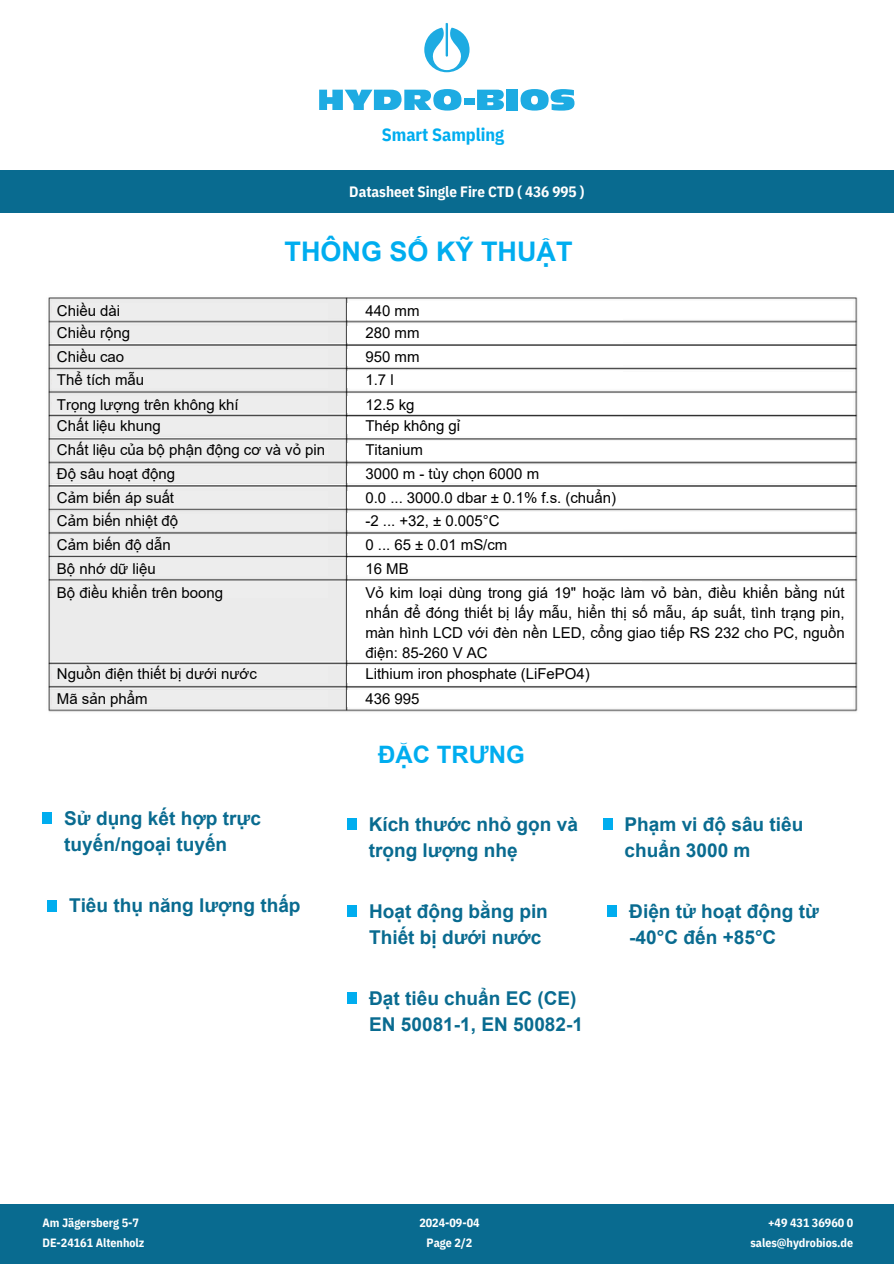
<style>
.page{position:relative;width:894px;height:1264px;background:#fff}
.page>*{position:absolute;margin:0;border:0;box-sizing:border-box;transform-origin:0 0}
.t1{font:700 27px "Arial";color:#00adef}
.t2{font:700 24px "Arial";color:#00adef}
.t3{font:700 19.05px/26.4px "Arial";color:#096b90}
.t4{font:700 18px "IBM Plex Sans Cond";color:#00adef}
.t5{font:15px/20.2px "Arial";color:#000;text-align:justify}
.t6{font:700 15px "IBM Plex Sans Cond";color:#fff}
.t7{font:700 12px/20.2px "IBM Plex Sans Cond";color:#fff}
</style>
<div class="page">
<svg style="left:424px;top:23px;width:45px;height:49px"></svg>
<div style="left:0;top:170px;width:893px;height:43px;background:#096b90"></div>
<svg style="left:319px;top:89px;width:142px;height:22px"></svg>
<div style="left:464px;top:99px;width:10px;height:5px;background:#1dabe2"></div>
<svg style="left:477px;top:90px;width:27px;height:20px"></svg>
<div style="left:506px;top:90px;width:11px;height:20px;background:#1dabe2"></div>
<svg style="left:520px;top:89px;width:54px;height:22px"></svg>
<div style="left:0;top:1203px;width:893px;height:60px;background:#096b90"></div>
<img style="left:48px;top:297px;width:810px;height:415px">
<div style="left:52px;top:303px;width:275px;height:17px;background:#ededed"></div>
<div style="left:347px;top:303px;width:275px;height:17px;background:#fff"></div>
<div style="left:52px;top:327px;width:275px;height:16px;background:#ededed"></div>
<div style="left:347px;top:327px;width:275px;height:16px;background:#fff"></div>
<div style="left:52px;top:349px;width:275px;height:16px;background:#ededed"></div>
<div style="left:347px;top:349px;width:275px;height:16px;background:#fff"></div>
<div style="left:52px;top:371px;width:275px;height:16px;background:#ededed"></div>
<div style="left:347px;top:371px;width:275px;height:16px;background:#fff"></div>
<div style="left:52px;top:396px;width:275px;height:17px;background:#ededed"></div>
<div style="left:347px;top:396px;width:275px;height:17px;background:#fff"></div>
<div style="left:52px;top:417px;width:275px;height:17px;background:#ededed"></div>
<div style="left:347px;top:417px;width:275px;height:17px;background:#fff"></div>
<div style="left:52px;top:442px;width:275px;height:16px;background:#ededed"></div>
<div style="left:347px;top:443px;width:275px;height:17px;background:#fff"></div>
<div style="left:52px;top:491px;width:275px;height:17px;background:#ededed"></div>
<div style="left:347px;top:466px;width:275px;height:17px;background:#fff"></div>
<div style="left:52px;top:466px;width:275px;height:17px;background:#ededed"></div>
<div style="left:347px;top:491px;width:275px;height:16px;background:#fff"></div>
<div style="left:52px;top:514px;width:275px;height:16px;background:#ededed"></div>
<div style="left:347px;top:513px;width:275px;height:17px;background:#fff"></div>
<div style="left:52px;top:536px;width:275px;height:17px;background:#ededed"></div>
<div style="left:347px;top:536px;width:275px;height:16px;background:#fff"></div>
<div style="left:52px;top:559px;width:275px;height:16px;background:#ededed"></div>
<div style="left:347px;top:558px;width:275px;height:17px;background:#fff"></div>
<div style="left:52px;top:581px;width:275px;height:17px;background:#ededed"></div>
<div style="left:347px;top:581px;width:294px;height:78px;background:#fff"></div>
<div style="left:52px;top:666px;width:275px;height:17px;background:#ededed"></div>
<div style="left:347px;top:666px;width:275px;height:16px;background:#fff"></div>
<div style="left:52px;top:690px;width:275px;height:16px;background:#ededed"></div>
<div style="left:347px;top:689px;width:275px;height:17px;background:#fff"></div>
<div style="left:43px;top:812px;width:9px;height:12px;background:#00adef"></div>
<div style="left:347px;top:818px;width:9px;height:11px;background:#00adef"></div>
<div style="left:602px;top:818px;width:10px;height:11px;background:#00adef"></div>
<div style="left:47px;top:900px;width:10px;height:11px;background:#00adef"></div>
<div style="left:347px;top:905px;width:10px;height:11px;background:#00adef"></div>
<div style="left:607px;top:905px;width:10px;height:11px;background:#00adef"></div>
<div style="left:347px;top:992px;width:10px;height:11px;background:#00adef"></div>
<h5 class="t4" style="left:382px;top:122px;width:124px">Smart Sampling</h5>
<h1 class="t6" style="left:349px;top:182px;width:236px">Datasheet Single Fire CTD ( 436 995 )</h1>
<h6 class="t1" style="left:284px;top:236px;width:289px">THÔNG SỐ KỸ THUẬT</h6>
<h6 class="t5" style="left:57px;top:301px;width:65px">Chiều dài</h6>
<h6 class="t5" style="left:365px;top:301px;width:56px">440 mm</h6>
<h6 class="t5" style="left:57px;top:322px;width:75px">Chiều rộng</h6>
<h6 class="t5" style="left:365px;top:322px;width:56px">280 mm</h6>
<h6 class="t5" style="left:57px;top:347px;width:69px">Chiều cao</h6>
<h6 class="t5" style="left:365px;top:347px;width:56px">950 mm</h6>
<h6 class="t5" style="left:57px;top:369px;width:89px">Thể tích mẫu</h6>
<h6 class="t5" style="left:365px;top:369px;width:30px">1.7 l</h6>
<h6 class="t5" style="left:57px;top:394px;width:183px">Trọng lượng trên không khí</h6>
<h6 class="t5" style="left:365px;top:394px;width:51px">12.5 kg</h6>
<h6 class="t5" style="left:57px;top:416px;width:105px">Chất liệu khung</h6>
<h6 class="t5" style="left:365px;top:416px;width:96px">Thép không gỉ</h6>
<h6 class="t5" style="left:57px;top:440px;width:269px">Chất liệu của bộ phận động cơ và vỏ pin</h6>
<h6 class="t5" style="left:365px;top:440px;width:59px">Titanium</h6>
<h6 class="t5" style="left:57px;top:463px;width:119px">Độ sâu hoạt động</h6>
<h6 class="t5" style="left:365px;top:463px;width:175px">3000 m - tùy chọn 6000 m</h6>
<h6 class="t5" style="left:57px;top:487px;width:119px">Cảm biến áp suất</h6>
<h6 class="t5" style="left:365px;top:487px;width:252px">0.0 ... 3000.0 dbar ± 0.1% f.s. (chuẩn)</h6>
<h6 class="t5" style="left:57px;top:511px;width:123px">Cảm biến nhiệt độ</h6>
<h6 class="t5" style="left:365px;top:511px;width:136px">-2 ... +32, ± 0.005°C</h6>
<h6 class="t5" style="left:57px;top:535px;width:115px">Cảm biến độ dẫn</h6>
<h4 class="t5" style="left:365px;top:535px;width:143px">0 ... 65 ± 0.01 mS/cm</h4>
<h6 class="t5" style="left:57px;top:558px;width:100px">Bộ nhớ dữ liệu</h6>
<h4 class="t5" style="left:365px;top:558px;width:45px">16 MB</h4>
<h6 class="t5" style="left:57px;top:582px;width:168px">Bộ điều khiển trên boong</h6>
<h6 class="t5" style="left:365px;top:582px;width:480px">Vỏ kim loại dùng trong giá 19" hoặc làm vỏ bàn, điều khiển bằng nút nhấn để đóng thiết bị lấy mẫu, hiển thị số mẫu, áp suất, tình trạng pin, màn hình LCD với đèn nền LED, cổng giao tiếp RS 232 cho PC, nguồn điện: 85-260 V AC</h6>
<h6 class="t5" style="left:57px;top:664px;width:201px">Nguồn điện thiết bị dưới nước</h6>
<h2 class="t5" style="left:365px;top:664px;width:226px">Lithium iron phosphate (LiFePO4)</h2>
<h3 class="t5" style="left:57px;top:689px;width:92px">Mã sản phẩm</h3>
<h3 class="t5" style="left:365px;top:689px;width:56px">436 995</h3>
<h3 class="t2" style="left:378px;top:741px;width:148px">ĐẶC TRƯNG</h3>
<h3 class="t3" style="left:64px;top:805px;width:198px">Sử dụng kết hợp trực tuyến/ngoại tuyến</h3>
<h3 class="t3" style="left:368px;top:810px;width:211px">Kích thước nhỏ gọn và trọng lượng nhẹ</h3>
<h3 class="t3" style="left:624px;top:810px;width:180px">Phạm vi độ sâu tiêu chuẩn 3000 m</h3>
<h3 class="t3" style="left:69px;top:892px;width:233px">Tiêu thụ năng lượng thấp</h3>
<p class="t3" style="left:369px;top:898px;width:180px">Hoạt động bằng pin<br>Thiết bị dưới nước</p>
<p class="t3" style="left:629px;top:898px;width:191px">Điện tử hoạt động từ -40°C đến +85°C</p>
<p class="t3" style="left:369px;top:984px;width:215px">Đạt tiêu chuẩn EC (CE)<br>EN 50081-1, EN 50082-1</p>
<p class="t7" style="left:43px;top:1211px;width:103px">Am Jägersberg 5-7<br>DE-24161 Altenholz</p>
<h6 class="t7" style="left:419px;top:1211px;width:62px;text-align:center">2024-09-04<br>Page 2/2</h6>
<h6 class="t7" style="left:750px;top:1211px;width:104px;text-align:right">+49 431 36960 0 sales@hydrobios.de</h6>
</div>
